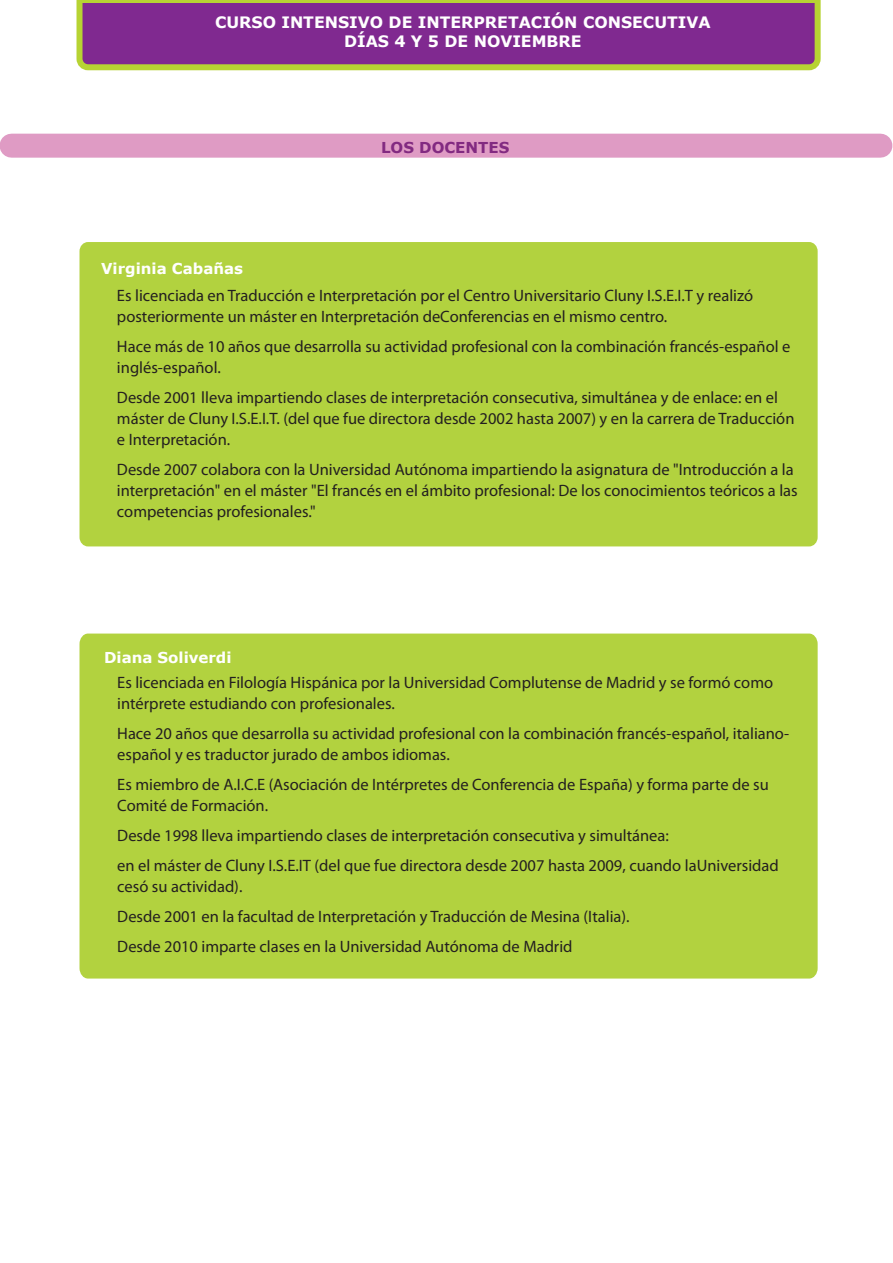
<style>
.page{position:relative;width:893px;height:1263px;background:#fff}
.page>*{position:absolute;margin:0;border:0;box-sizing:border-box;transform-origin:0 0}
.t1{font:16.5px/21px "Myriad Pro";color:#231f20}
.t2{font:700 15.75px/18.9px "Verdana";color:#fff;text-align:center}
.t3{font:700 15px "Verdana";color:#fff}
.t4{font:700 15px "Verdana";color:#822a81}
</style>
<div class="page">
<div style="left:12px;top:134px;width:868px;height:24px;background:#df9bc4"></div>
<div style="left:80px;top:634px;width:738px;height:345px;background:#b2d23f"></div>
<div style="left:80px;top:242px;width:738px;height:304px;background:#b2d23f;border-radius:9px"></div>
<svg style="left:76px;top:0;width:745px;height:71px;background:#894384"></svg>
<p class="t2" style="left:215px;top:12px;width:497px">CURSO INTENSIVO DE INTERPRETACIÓN CONSECUTIVA<br>DÍAS 4 Y 5 DE NOVIEMBRE</p>
<p class="t3" style="left:101px;top:258px;width:143px">Virginia Cabañas</p>
<p class="t4" style="left:381px;top:137px;width:130px">LOS DOCENTES</p>
<p class="t1" style="left:117px;top:285px;width:638px">Es licenciada en Traducción e Interpretación por el Centro Universitario Cluny I.S.E.I.T y realizó posteriormente un máster en Interpretación deConferencias en el mismo centro.</p>
<p class="t1" style="left:117px;top:336px;width:675px">Hace más de 10 años que desarrolla su actividad profesional con la combinación francés-español e inglés-español.</p>
<p class="t1" style="left:117px;top:387px;width:679px">Desde 2001 lleva impartiendo clases de interpretación consecutiva, simultánea y de enlace: en el máster de Cluny I.S.E.I.T. (del que fue directora desde 2002 hasta 2007) y en la carrera de Traducción e Interpretación.</p>
<p class="t1" style="left:117px;top:459px;width:682px">Desde 2007 colabora con la Universidad Autónoma impartiendo la asignatura de "Introducción a la interpretación" en el máster "El francés en el ámbito profesional: De los conocimientos teóricos a las competencias profesionales."</p>
<p class="t3" style="left:104px;top:647px;width:129px">Diana Soliverdi</p>
<p class="t1" style="left:117px;top:671px;width:657px">Es licenciada en Filología Hispánica por la Universidad Complutense de Madrid y se formó como intérprete estudiando con profesionales.</p>
<p class="t1" style="left:117px;top:722px;width:673px">Hace 20 años que desarrolla su actividad profesional con la combinación francés-español, italiano&shy;español y es traductor jurado de ambos idiomas.</p>
<p class="t1" style="left:117px;top:773px;width:653px">Es miembro de A.I.C.E (Asociación de Intérpretes de Conferencia de España) y forma parte de su<br>Comité de Formación.</p>
<p class="t1" style="left:117px;top:820px;width:663px;line-height:30px">Desde 1998 lleva impartiendo clases de interpretación consecutiva y simultánea:<br>en el máster de Cluny I.S.E.IT (del que fue directora desde 2007 hasta 2009, cuando laUniversidad</p>
<p class="t1" style="left:117px;top:871px;width:514px;line-height:30px">cesó su actividad).<br>Desde 2001 en la facultad de Interpretación y Traducción de Mesina (Italia).<br>Desde 2010 imparte clases en la Universidad Autónoma de Madrid</p>
</div>
